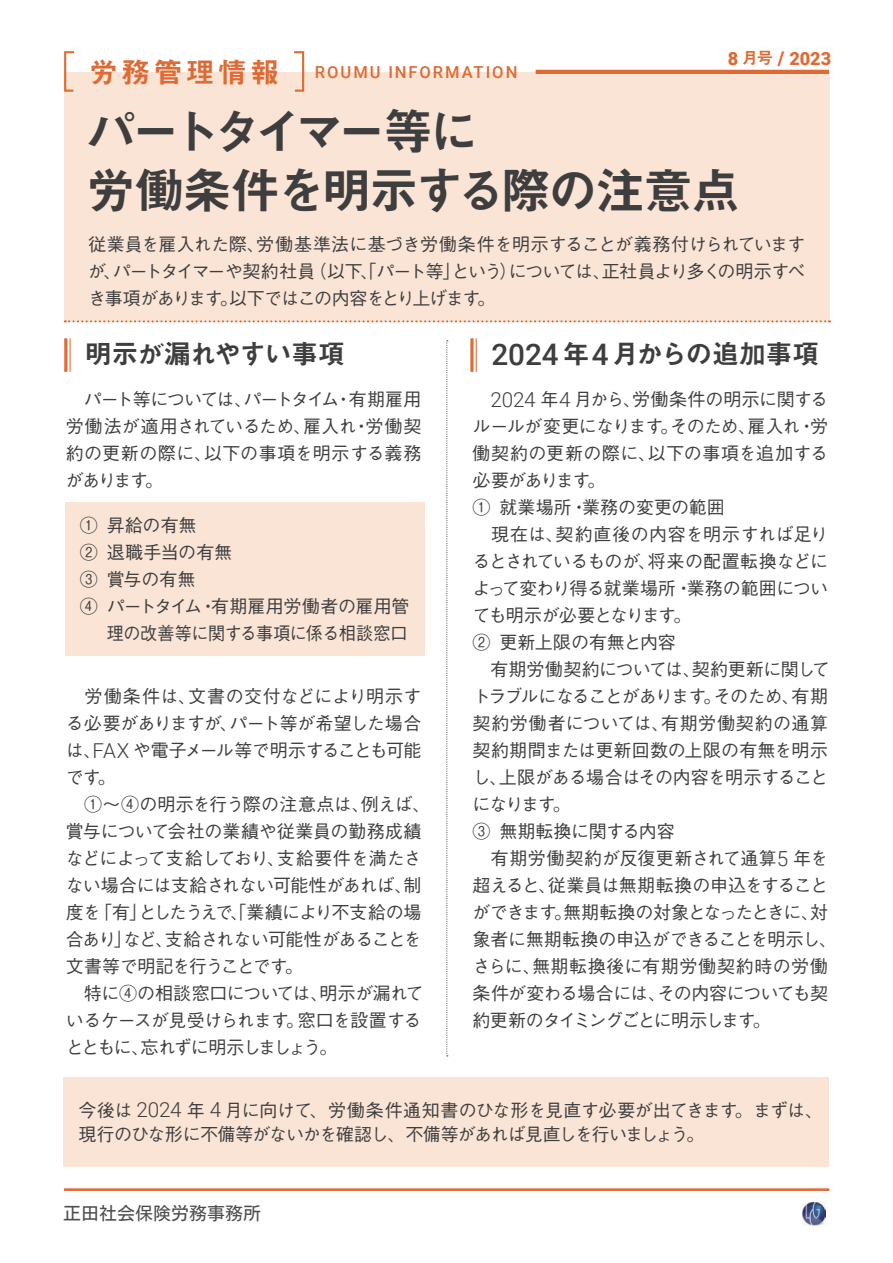
<style>
.page{position:relative;width:893px;height:1263px;background:#fff}
.page>*{position:absolute;margin:0;border:0;box-sizing:border-box;transform-origin:0 0}
.t1{font:49.5px/58.5px "Midashi Go Pr 6 N MB31 90 msp RKSJ H";letter-spacing:-.07em;color:#3e3e3f}
.t2{font:27px "Midashi Go Pr 6 N MB31 90 msp RKSJ H";letter-spacing:-.03em;color:#3e3e3f}
.t3{font:900 18.15px "Roboto";color:#de6b35}
.t4{font:18px/27px "Gothic BBB Pr 6 N Medium 90 msp RKSJ H";letter-spacing:-.025em;color:#3e3e3f}
.t5{font:18px "Gothic BBB Pr 6 N Medium 90 msp RKSJ H";letter-spacing:-.025em;color:#3e3e3f;scale:.95 1}
.t6{font:18px "Motoya L Cedar W3 90 ms RKSJ H";color:#4c4d4e}
.t7{font:18px "Gothic BBB Pr 6 N Medium 90 msp RKSJ H";letter-spacing:-.005em;color:#3e3e3f}
.t8{font:500 16.5px "Roboto";letter-spacing:.12em;color:#de6b35}
.s1{font-family:"Midashi Go Pr 6 N MB31 90 msp RKSJ H";font-weight:400;font-size:16.5px}
.s2{font-size:18.9px}
.s3{font-family:"Midashi Go Pr 6 N MB31 90 msp RKSJ H";font-weight:400;font-size:28.8px}
.s4{font-family:"Roboto";font-weight:300;font-size:20.55px}
.s5{font-family:"Roboto";font-weight:500;font-size:29.7px}
.s6{font-family:"Roboto";font-weight:300;font-size:20.7px}
</style>
<div class="page">
<img style="left:802px;top:1202px;width:23px;height:23px">
<div style="left:64px;top:72px;width:765px;height:249px;background:#fae4d5"></div>
<svg style="left:65px;top:320px;width:765px;height:2px"></svg>
<hr style="left:536px;top:70px;width:293px;height:4px;background:#de6b35">
<svg style="left:64px;top:51px;width:11px;height:41px"></svg>
<svg style="left:294px;top:51px;width:11px;height:41px"></svg>
<hr style="left:64px;top:1189px;width:765px;height:2px;background:#de6b35">
<hr style="left:70px;top:338px;width:1px;height:34px;background:#de6b35">
<hr style="left:64px;top:338px;width:3px;height:34px;background:#de6b35">
<svg style="left:446px;top:340px;width:2px;height:716px"></svg>
<div style="left:64px;top:1078px;width:765px;height:89px;background:#fae4d5"></div>
<div style="left:65px;top:502px;width:359px;height:154px;background:#fae4d5"></div>
<hr style="left:476px;top:338px;width:1px;height:34px;background:#de6b35">
<hr style="left:470px;top:338px;width:3px;height:34px;background:#de6b35">
<p class="t3" style="left:728px;top:48px;width:105px">8 <span class="s1">月号</span> <span class="s2">/</span> 2023</p>
<p class="t8" style="left:89px;top:63px;width:430px"><span class="s3">労務管理情報　</span>ROUMU INFORMATION</p>
<h1 class="t1" style="left:86px;top:109px;width:656px">パートタイマー等に<br>労働条件を明示する際の注意点</h1>
<p class="t4" style="left:88px;top:233px;width:719px;text-align:justify">従業員を雇入れた際、労働基準法に基づき労働条件を明示することが義務付けられていますが、パートタイマーや契約社員（以下、「パート等」という）については、正社員より多くの明示すべき事項があります。以下ではこの内容をとり上げます。</p>
<h2 class="t2" style="left:85px;top:344px;width:262px">明示が漏れやすい事項</h2>
<p class="t4" style="left:66px;top:388px;width:357px;text-align:justify">　パート等については、パートタイム・有期雇用労働法が適用されているため、雇入れ・労働契約の更新の際に、以下の事項を明示する義務があります。</p>
<p class="t4" style="left:80px;top:514px;width:118px">① 昇給の有無</p>
<p class="t7" style="left:80px;top:545px;width:154px">② 退職手当の有無</p>
<p class="t4" style="left:80px;top:568px;width:117px">③ 賞与の有無</p>
<p class="t4" style="left:80px;top:595px;width:331px">④ パートタイム・有期雇用労働者の雇用管</p>
<p class="t5" style="left:107px;top:626px;width:318px">理の改善等に関する事項に係る相談窓口</p>
<p class="t4" style="left:66px;top:685px;width:366px">　労働条件は、文書の交付などにより明示する必要がありますが、パート等が希望した場合は、<span class="s4">FAX</span> や電子メール等で明示することも可能です。<br>　①～④の明示を行う際の注意点は、例えば、賞与について会社の業績や従業員の勤務成績などによって支給しており、支給要件を満たさない場合には支給されない可能性があれば、制度を「有」としたうえで、「業績により不支給の場合あり」など、支給されない可能性があることを文書等で明記を行うことです。<br>　特に④の相談窓口については、明示が漏れているケースが見受けられます。窓口を設置するとともに、忘れずに明示しましょう。</p>
<h2 class="t2" style="left:492px;top:344px;width:329px"><span class="s5">2024</span> 年<span class="s5">4</span>月からの追加事項</h2>
<p class="t4" style="left:472px;top:388px;width:366px;text-indent:18px"><span class="s6">2024</span> 年<span class="s6">4</span> 月から、労働条件の明示に関するルールが変更になります。そのため、雇入れ・労働契約の更新の際に、以下の事項を追加する必要があります。<br>① 就業場所・業務の変更の範囲<br>　現在は、契約直後の内容を明示すれば足りるとされているものが、将来の配置転換などによって変わり得る就業場所・業務の範囲についても明示が必要となります。<br>② 更新上限の有無と内容<br>　有期労働契約については、契約更新に関してトラブルになることがあります。そのため、有期契約労働者については、有期労働契約の通算契約期間または更新回数の上限の有無を明示し、上限がある場合はその内容を明示することになります。<br>③ 無期転換に関する内容<br>　有期労働契約が反復更新されて通算<span class="s6">5</span> 年を超えると、従業員は無期転換の申込をすることができます。無期転換の対象となったときに、対象者に無期転換の申込ができることを明示し、さらに、無期転換後に有期労働契約時の労働条件が変わる場合には、その内容についても契約更新のタイミングごとに明示します。</p>
<p class="t4" style="left:79px;top:1100px;width:746px;line-height:24.5px">今後は <span class="s6">2024</span> 年 <span class="s6">4</span> 月に向けて、労働条件通知書のひな形を見直す必要が出てきます。まずは、現行のひな形に不備等がないかを確認し、不備等があれば見直しを行いましょう。</p>
<p class="t6" style="left:63px;top:1204px;width:199px">正田社会保険労務事務所</p>
</div>
